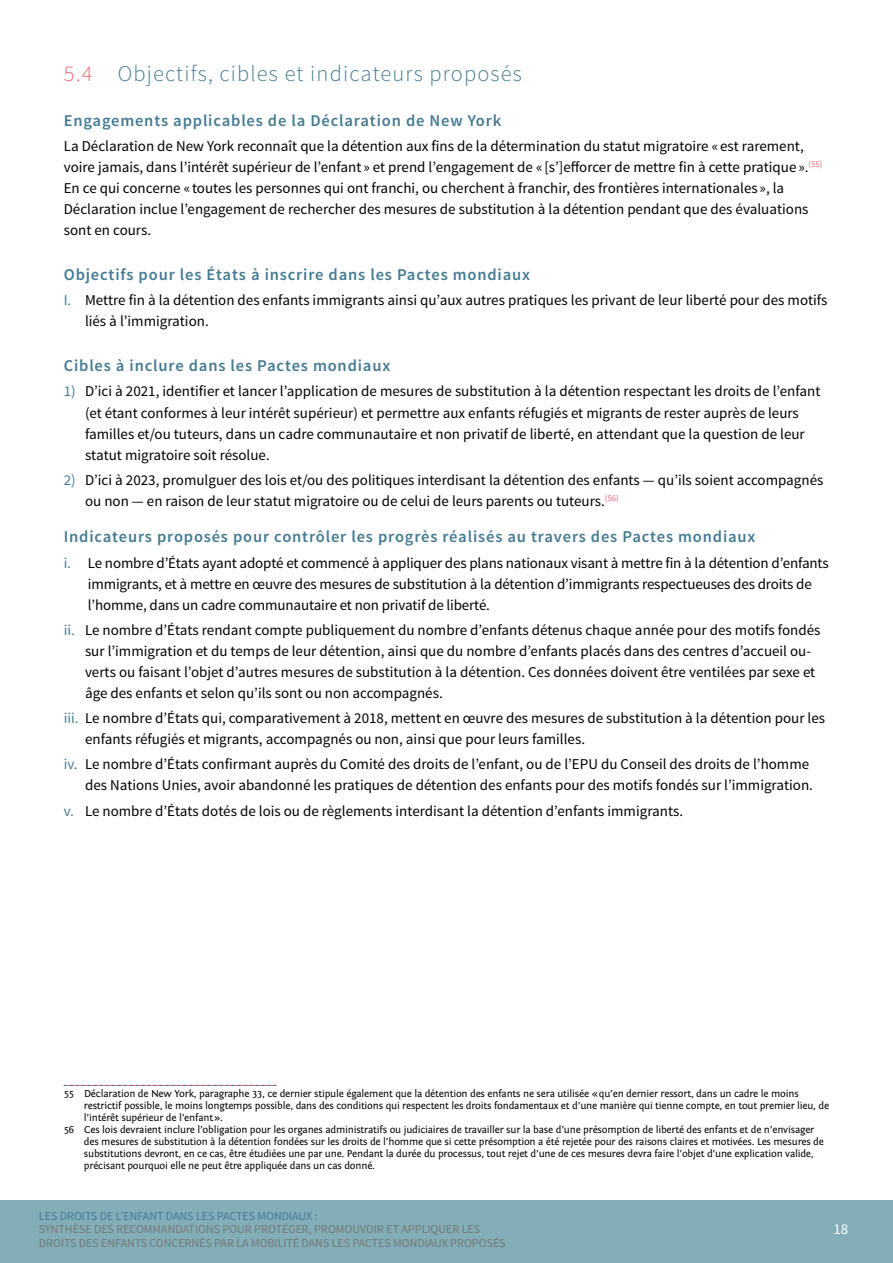
<style>
.page{position:relative;width:893px;height:1263px;background:#fff}
.page>*{position:absolute;margin:0;border:0;box-sizing:border-box;transform-origin:0 0}
.t1{font:300 22.5px "Source Sans Pro";letter-spacing:.05em;color:#457b92}
.t2{font:600 16.5px "Source Sans Pro";letter-spacing:.05em;color:#457b92}
.t3{font:15px/21px "Source Sans Pro";color:#000}
.t4{font:15px "Source Sans Pro";color:#fff}
.t5{font:12px/13.5px "Source Sans Pro";color:#777}
.t6{font:12px "Source Sans Pro";color:#457b92}
.t7{font:10.5px "Fontin Sans";letter-spacing:-.02em;color:#000}
.s1{color:#ed6974}
.s2{color:#457b92}
</style>
<div class="page">
<div style="left:0;top:1200px;width:893px;height:63px;background:#82aeb8"></div>
<svg style="left:64px;top:1085px;width:212px;height:1px"></svg>
<h1 class="t1" style="left:64px;top:60px;width:460px"><span class="s1">5.4</span> Objectifs, cibles et indicateurs proposés</h1>
<p class="t2" style="left:64px;top:110px;width:439px">Engagements applicables de la Déclaration de New York</p>
<p class="t3" style="left:64px;top:136px;width:760px">La Déclaration de New York reconnaît que la détention aux fins de la détermination du statut migratoire « est rarement, voire jamais, dans l’intérêt supérieur de l’enfant » et prend l’engagement de « [s’]efforcer de mettre fin à cette pratique ».<sup>(55)<br></sup>En ce qui concerne « toutes les personnes qui ont franchi, ou cherchent à franchir, des frontières internationales », la Déclaration inclue l’engagement de rechercher des mesures de substitution à la détention pendant que des évaluations sont en cours.</p>
<p class="t2" style="left:64px;top:264px;width:468px">Objectifs pour les États à inscrire dans les Pactes mondiaux</p>
<p class="t3" style="left:85px;top:290px;width:744px;text-indent:-21px"><span class="s2">I.</span> Mettre fin à la détention des enfants immigrants ainsi qu’aux autres pratiques les privant de leur liberté pour des motifs liés à l’immigration.</p>
<p class="t2" style="left:64px;top:355px;width:328px">Cibles à inclure dans les Pactes mondiaux</p>
<p class="t3" style="left:85px;top:381px;width:737px;text-indent:-21px"><span class="s2">1)</span> D’ici à 2021, identifier et lancer l’application de mesures de substitution à la détention respectant les droits de l’enfant (et étant conformes à leur intérêt supérieur) et permettre aux enfants réfugiés et migrants de rester auprès de leurs familles et/ou tuteurs, dans un cadre communautaire et non privatif de liberté, en attendant que la question de leur statut migratoire soit résolue.</p>
<p class="t3" style="left:85px;top:469px;width:740px;text-indent:-21px"><span class="s2">2)</span> D’ici à 2023, promulguer des lois et/ou des politiques interdisant la détention des enfants — qu’ils soient accompagnés ou non — en raison de leur statut migratoire ou de celui de leurs parents ou tuteurs.<sup>(56)</sup></p>
<p class="t2" style="left:64px;top:526px;width:693px">Indicateurs proposés pour contrôler les progrès réalisés au travers des Pactes mondiaux</p>
<p class="t3" style="left:88px;top:552px;width:742px;text-indent:-24px"><span class="s2">i.</span> Le nombre d’États ayant adopté et commencé à appliquer des plans nationaux visant à mettre fin à la détention d’enfants immigrants, et à mettre en œuvre des mesures de substitution à la détention d’immigrants respectueuses des droits de l’homme, dans un cadre communautaire et non privatif de liberté.</p>
<p class="t3" style="left:85px;top:619px;width:737px;text-indent:-21px"><span class="s2">ii.</span> Le nombre d’États rendant compte publiquement du nombre d’enfants détenus chaque année pour des motifs fondés sur l’immigration et du temps de leur détention, ainsi que du nombre d’enfants placés dans des centres d’accueil ou&shy;verts ou faisant l’objet d’autres mesures de substitution à la détention. Ces données doivent être ventilées par sexe et âge des enfants et selon qu’ils sont ou non accompagnés.</p>
<p class="t3" style="left:85px;top:708px;width:742px;text-indent:-21px"><span class="s2">iii.</span> Le nombre d’États qui, comparativement à 2018, mettent en œuvre des mesures de substitution à la détention pour les enfants réfugiés et migrants, accompagnés ou non, ainsi que pour leurs familles.</p>
<p class="t3" style="left:64px;top:754px;width:751px;text-align:right"><span class="s2">iv.</span> Le nombre d’États confirmant auprès du Comité des droits de l’enfant, ou de l’EPU du Conseil des droits de l’homme des Nations Unies, avoir abandonné les pratiques de détention des enfants pour des motifs fondés sur l’immigration.</p>
<p class="t3" style="left:64px;top:800px;width:621px"><span class="s2">v.</span> Le nombre d’États dotés de lois ou de règlements interdisant la détention d’enfants immigrants.</p>
<p class="t7" style="left:64px;top:1088px;width:736px">55 Déclaration de New York, paragraphe 33, ce dernier stipule également que la détention des enfants ne sera utilisée «qu’en dernier ressort, dans un cadre le moins</p>
<p class="t7" style="left:84px;top:1100px;width:747px">restrictif possible, le moins longtemps possible, dans des conditions qui respectent les droits fondamentaux et d’une manière qui tienne compte, en tout premier lieu, de</p>
<p class="t7" style="left:84px;top:1112px;width:141px">l’intérêt supérieur de l’enfant».</p>
<p class="t7" style="left:64px;top:1124px;width:752px">56 Ces lois devraient inclure l’obligation pour les organes administratifs ou judiciaires de travailler sur la base d’une présomption de liberté des enfants et de n’envisager</p>
<p class="t7" style="left:84px;top:1136px;width:741px">des mesures de substitution à la détention fondées sur les droits de l’homme que si cette présomption a été rejetée pour des raisons claires et motivées. Les mesures de</p>
<p class="t7" style="left:84px;top:1148px;width:731px">substitutions devront, en ce cas, être étudiées une par une. Pendant la durée du processus, tout rejet d’une de ces mesures devra faire l’objet d’une explication valide,</p>
<p class="t7" style="left:84px;top:1160px;width:293px">précisant pourquoi elle ne peut être appliquée dans un cas donné.</p>
<p class="t6" style="left:39px;top:1208px;width:280px">LES DROITS DE L’ENFANT DANS LES PACTES MONDIAUX :</p>
<p class="t5" style="left:39px;top:1222px;width:468px">SYNTHÈSE DES RECOMMANDATIONS POUR PROTÉGER, PROMOUVOIR ET APPLIQUER LES<br>DROITS DES ENFANTS CONCERNÉS PAR LA MOBILITÉ DANS LES PACTES MONDIAUX PROPOSÉS</p>
<p class="t4" style="left:833px;top:1220px;width:16px">18</p>
</div>
